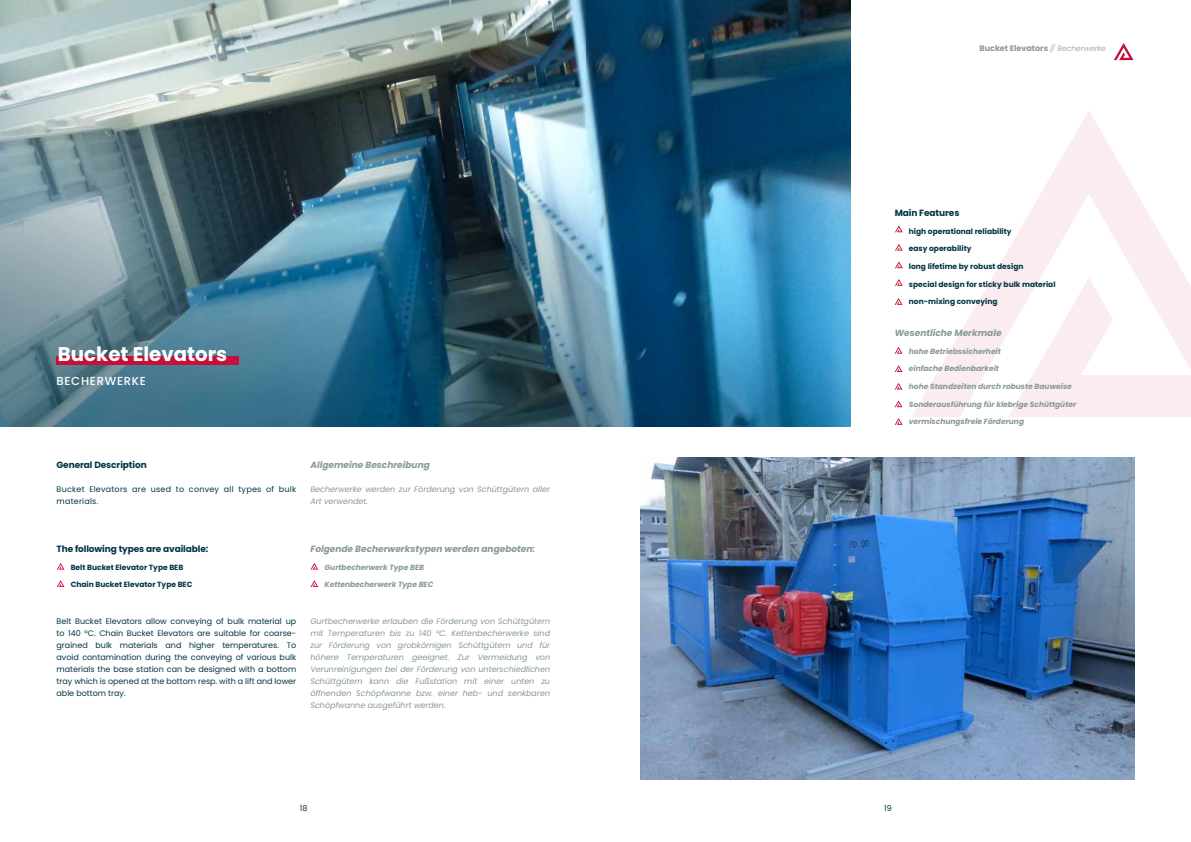
<style>
.page{position:relative;width:1191px;height:842px;background:#fff}
.page>*{position:absolute;margin:0;border:0;box-sizing:border-box;transform-origin:0 0}
.t1{font:700 19.7px "Poppins";color:#fff}
.t2{font:500 11.6px "Poppins";letter-spacing:.06em;color:#fff}
.t3{font:italic 700 9px "Poppins";color:#899999}
.t4{font:700 9px "Poppins";letter-spacing:-.01em;color:#033547}
.t5{font:italic 8px/12px "Poppins";color:#899999}
.t6{font:8px/12px "Poppins";letter-spacing:.015em;color:#033547}
.t7{font:700 8px "Poppins";color:#899999}
.t8{font:italic 700 7.5px "Poppins";color:#899999}
.t9{font:700 7.5px "Poppins";color:#033547}
.s1{font-weight:300;font-style:italic;font-size:7.5px}
</style>
<div class="page">
<svg style="left:912px;top:111px;width:279px;height:306px"></svg>
<img style="left:0;top:0;width:587px;height:427px">
<div style="left:57px;top:356px;width:182px;height:9px;background:#c61037"></div>
<svg style="left:57px;top:563px;width:8px;height:7px"></svg>
<svg style="left:57px;top:580px;width:8px;height:7px"></svg>
<svg style="left:310px;top:563px;width:8px;height:7px"></svg>
<svg style="left:310px;top:580px;width:8px;height:7px"></svg>
<img style="left:587px;top:0;width:263px;height:427px">
<svg style="left:1114px;top:43px;width:19px;height:17px"></svg>
<img style="left:641px;top:457px;width:493px;height:323px">
<svg style="left:895px;top:225px;width:7px;height:7px"></svg>
<svg style="left:895px;top:244px;width:7px;height:7px"></svg>
<svg style="left:895px;top:279px;width:7px;height:7px"></svg>
<svg style="left:895px;top:261px;width:7px;height:7px"></svg>
<svg style="left:894px;top:347px;width:8px;height:7px"></svg>
<svg style="left:894px;top:365px;width:8px;height:7px"></svg>
<svg style="left:895px;top:400px;width:7px;height:7px"></svg>
<svg style="left:894px;top:383px;width:8px;height:7px"></svg>
<svg style="left:894px;top:418px;width:8px;height:7px"></svg>
<svg style="left:894px;top:298px;width:8px;height:7px"></svg>
<h1 class="t1" style="left:58px;top:342px;width:171px">Bucket Elevators</h1>
<h2 class="t2" style="left:57px;top:375px;width:91px">BECHERWERKE</h2>
<p class="t4" style="left:57px;top:460px;width:92px">General Description</p>
<p class="t6" style="left:57px;top:483px;width:241px">Bucket Elevators are used to convey all types of bulk materials.</p>
<p class="t3" style="left:310px;top:460px;width:121px">Allgemeine Beschreibung</p>
<p class="t5" style="left:310px;top:483px;width:241px">Becherwerke werden zur Förderung von Schüttgütern aller<br>Art verwendet.</p>
<p class="t4" style="left:57px;top:544px;width:153px">The following types are available:</p>
<p class="t9" style="left:71px;top:563px;width:114px">Belt Bucket Elevator Type BEB</p>
<p class="t9" style="left:71px;top:580px;width:123px">Chain Bucket Elevator Type BEC</p>
<p class="t3" style="left:310px;top:544px;width:226px">Folgende Becherwerkstypen werden angeboten:</p>
<p class="t8" style="left:324px;top:563px;width:101px">Gurtbecherwerk Type BEB</p>
<p class="t8" style="left:324px;top:580px;width:110px">Kettenbecherwerk Type BEC</p>
<p class="t6" style="left:57px;top:615px;width:241px;text-align:justify">Belt Bucket Elevators allow conveying of bulk material up to 140 °C. Chain Bucket Elevators are suitable for coarse&shy;grained bulk materials and higher temperatures. To avoid contamination during the conveying of various bulk materials the base station can be designed with a bottom tray which is opened at the bottom resp. with a lift and lower able bottom tray.</p>
<p class="t5" style="left:310px;top:615px;width:241px;text-align:justify">Gurtbecherwerke erlauben die Förderung von Schüttgütern mit Temperaturen bis zu 140 °C. Kettenbecherwerke sind zur Förderung von grobkörnigen Schüttgütern und für höhere Temperaturen geeignet. Zur Vermeidung von Verunreinigungen bei der Förderung von unterschiedlichen Schüttgütern kann die Fußstation mit einer unten zu öffnenden Schöpfwanne bzw. einer heb- und senkbaren Schöpfwanne ausgeführt werden.</p>
<p class="t7" style="left:979px;top:43px;width:128px">Bucket Elevators <span class="s1">// Becherwerke</span></p>
<p class="t4" style="left:894px;top:208px;width:66px">Main Features</p>
<p class="t9" style="left:909px;top:227px;width:104px">high operational reliability</p>
<p class="t9" style="left:909px;top:244px;width:64px">easy operability</p>
<p class="t9" style="left:909px;top:262px;width:116px">long lifetime by robust design</p>
<p class="t9" style="left:909px;top:280px;width:148px">special design for sticky bulk material</p>
<p class="t9" style="left:909px;top:297px;width:90px">non-mixing conveying</p>
<p class="t3" style="left:894px;top:328px;width:108px">Wesentliche Merkmale</p>
<p class="t8" style="left:909px;top:347px;width:93px">hohe Betriebssicherheit</p>
<p class="t8" style="left:909px;top:364px;width:92px">einfache Bedienbarkeit</p>
<p class="t8" style="left:909px;top:382px;width:164px">hohe Standzeiten durch robuste Bauweise</p>
<p class="t8" style="left:909px;top:400px;width:169px">Sonderausführung für klebrige Schüttgüter</p>
<p class="t8" style="left:909px;top:417px;width:117px">vermischungsfreie Förderung</p>
<p class="t6" style="left:300px;top:802px;width:9px">18</p>
<p class="t6" style="left:884px;top:802px;width:9px">19</p>
</div>
